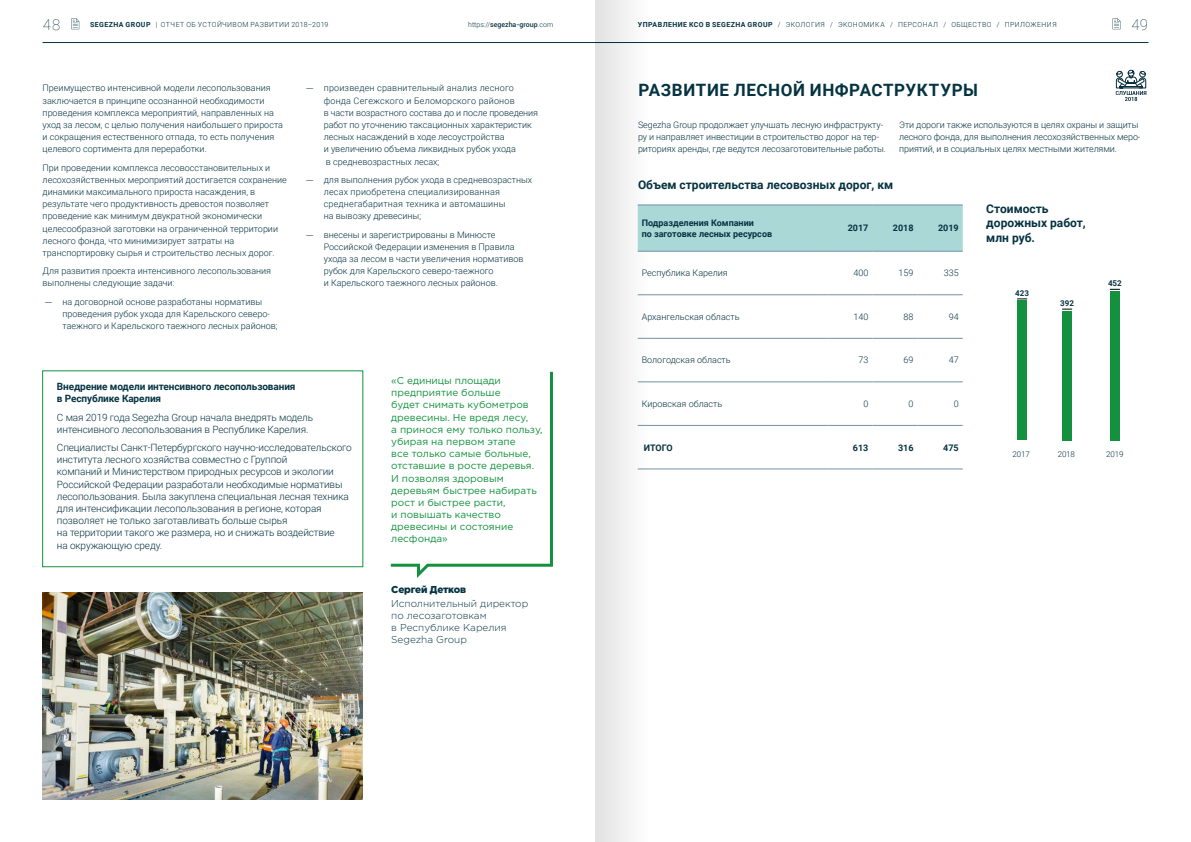
<style>
.page{position:relative;width:1191px;height:842px;background:#fff}
.page>*{position:absolute;margin:0;border:0;box-sizing:border-box;transform-origin:0 0}
.t1{font:700 17px "Roboto";letter-spacing:.035em;color:#063342}
.t2{font:100 15px "Roboto";color:#063342}
.t3{font:700 12px/14.4px "Roboto";color:#063342}
.t4{font:300 10px/12.2px "Roboto";letter-spacing:-.01em;color:#063342}
.t5{font:10px/12.2px "Gotham Pro";color:#13913e}
.t6{font:300 10px/12px "Gotham Pro";color:#063342}
.t7{font:700 10px/12.2px "Roboto";letter-spacing:-.01em;color:#063342}
.t8{font:900 10px "Gotham Pro";letter-spacing:-.02em;color:#063342}
.t9{font:300 9px/12.2px "Roboto";color:#063342}
.t10{font:700 9px/10.8px "Roboto";color:#063342}
.t11{font:300 8px "Roboto";letter-spacing:-.02em;color:#063342}
.t12{font:700 8px "Roboto";color:#063342}
.t13{font:300 7px "Roboto";letter-spacing:.06em;color:#063342}
.t14{font:500 7px "Roboto";color:#063342}
.s1{font-weight:300}
.s2{font-weight:700}
.s3{font-family:"Gotham Pro"}
</style>
<div class="page">
<svg style="left:71px;top:18px;width:8px;height:11px"></svg>
<svg style="left:1112px;top:18px;width:8px;height:11px"></svg>
<hr style="left:43px;top:42px;width:1105px;height:1px;background:#063342">
<div style="left:595px;top:0;width:61px;height:842px;background:linear-gradient(to right,#e1e1e1,#fff)"></div>
<div style="left:43px;top:371px;width:320px;height:196px;border:1px solid #13913e"></div>
<div style="left:638px;top:206px;width:324px;height:45px;background:#a9d8d7"></div>
<hr style="left:638px;top:294px;width:189px;height:1px;background:#7491a0">
<hr style="left:827px;top:294px;width:45px;height:1px;background:#7491a0">
<hr style="left:872px;top:294px;width:45px;height:1px;background:#7491a0">
<hr style="left:917px;top:294px;width:45px;height:1px;background:#7491a0">
<hr style="left:638px;top:338px;width:189px;height:1px;background:#7491a0">
<hr style="left:827px;top:338px;width:45px;height:1px;background:#7491a0">
<hr style="left:872px;top:338px;width:45px;height:1px;background:#7491a0">
<hr style="left:917px;top:338px;width:45px;height:1px;background:#7491a0">
<hr style="left:638px;top:382px;width:189px;height:1px;background:#7491a0">
<hr style="left:827px;top:382px;width:45px;height:1px;background:#7491a0">
<hr style="left:872px;top:382px;width:45px;height:1px;background:#7491a0">
<hr style="left:917px;top:382px;width:45px;height:1px;background:#7491a0">
<hr style="left:638px;top:425px;width:189px;height:1px;background:#7491a0">
<hr style="left:827px;top:425px;width:45px;height:1px;background:#7491a0">
<hr style="left:872px;top:425px;width:45px;height:1px;background:#7491a0">
<hr style="left:917px;top:425px;width:45px;height:1px;background:#7491a0">
<hr style="left:638px;top:469px;width:189px;height:1px;background:#7491a0">
<hr style="left:827px;top:469px;width:45px;height:1px;background:#7491a0">
<hr style="left:872px;top:469px;width:45px;height:1px;background:#7491a0">
<hr style="left:917px;top:469px;width:45px;height:1px;background:#7491a0">
<hr style="left:638px;top:205px;width:189px;height:1px;background:#7491a0">
<hr style="left:827px;top:205px;width:45px;height:1px;background:#7491a0">
<hr style="left:872px;top:205px;width:45px;height:1px;background:#7491a0">
<hr style="left:917px;top:205px;width:45px;height:1px;background:#7491a0">
<hr style="left:638px;top:251px;width:189px;height:1px;background:#7491a0">
<hr style="left:827px;top:251px;width:45px;height:1px;background:#7491a0">
<hr style="left:872px;top:251px;width:45px;height:1px;background:#7491a0">
<hr style="left:917px;top:251px;width:45px;height:1px;background:#7491a0">
<svg style="left:390px;top:371px;width:163px;height:207px"></svg>
<div style="left:1017px;top:301px;width:10px;height:139px;background:#13913e"></div>
<div style="left:1062px;top:311px;width:10px;height:129px;background:#13913e"></div>
<div style="left:1110px;top:291px;width:9px;height:149px;background:#13913e"></div>
<img style="left:43px;top:592px;width:320px;height:207px">
<svg style="left:1115px;top:70px;width:31px;height:31px"></svg>
<h2 class="t2" style="left:43px;top:14px;width:19px">48</h2>
<p class="t14" style="left:468px;top:19px;width:87px"><span class="s1">https://</span>segezha-group<span class="s1">.com</span></p>
<p class="t13" style="left:90px;top:20px;width:240px"><span class="s2">SEGEZHA GROUP</span> | ОТЧЕТ ОБ УСТОЙЧИВОМ РАЗВИТИИ 2018–2019</p>
<p class="t13" style="left:638px;top:19px;width:420px"><span class="s2">УПРАВЛЕНИЕ КСО В SEGEZHA GROUP</span> / ЭКОЛОГИЯ / ЭКОНОМИКА / ПЕРСОНАЛ / ОБЩЕСТВО / ПРИЛОЖЕНИЯ</p>
<h2 class="t2" style="left:1131px;top:14px;width:18px">49</h2>
<p class="t9" style="left:43px;top:82px;width:242px">Преимущество интенсивной модели лесопользования заключается в принципе осознанной необходимости проведения комплекса мероприятий, направленных на уход за лесом, с целью получения наибольшего прироста и сокращения естественного отпада, то есть получения целевого сортимента для переработки.</p>
<p class="t9" style="left:43px;top:161px;width:246px">При проведении комплекса лесовосстановительных и лесохозяйственных мероприятий достигается сохранение динамики максимального прироста насаждения, в результате чего продуктивность древостоя позволяет проведение как минимум двукратной экономически целесообразной заготовки на ограниченной территории лесного фонда, что минимизирует затраты на транспортировку сырья и строительство лесных дорог.</p>
<p class="t9" style="left:43px;top:265px;width:230px">Для развития проекта интенсивного лесопользования выполнены следующие задачи:</p>
<p class="t9" style="left:62px;top:295px;width:217px;text-indent:-18px"><span class="s3">—</span> на договорной основе разработаны нормативы проведения рубок ухода для Карельского северо&shy;таежного и Карельского таежного лесных районов;</p>
<p class="t9" style="left:324px;top:82px;width:216px;text-indent:-18px"><span class="s3">—</span> произведен сравнительный анализ лесного фонда Сегежского и Беломорского районов<br>в части возрастного состава до и после проведения работ по уточнению таксационных характеристик лесных насаждений в ходе лесоустройства<br>и увеличению объема ликвидных рубок ухода<br>в средневозрастных лесах;</p>
<p class="t9" style="left:324px;top:173px;width:210px;text-indent:-18px"><span class="s3">—</span> для выполнения рубок ухода в средневозрастных лесах приобретена специализированная среднегабаритная техника и автомашины<br>на вывозку древесины;</p>
<p class="t9" style="left:324px;top:228px;width:201px;text-indent:-18px"><span class="s3">—</span> внесены и зарегистрированы в Минюсте Российской Федерации изменения в Правила ухода за лесом в части увеличения нормативов рубок для Карельского северо-таежного<br>и Карельского таежного лесных районов.</p>
<p class="t7" style="left:57px;top:380px;width:240px">Внедрение модели интенсивного лесопользования в Республике Карелия</p>
<p class="t4" style="left:57px;top:410px;width:258px">С мая 2019 года Segezha Group начала внедрять модель интенсивного лесопользования в Республике Карелия.</p>
<p class="t4" style="left:57px;top:441px;width:296px">Специалисты Санкт-Петербургского научно-исследовательского института лесного хозяйства совместно с Группой<br>компаний и Министерством природных ресурсов и экологии Российской Федерации разработали необходимые нормативы лесопользования. Была закуплена специальная лесная техника для интенсификации лесопользования в регионе, которая позволяет не только заготавливать больше сырья<br>на территории такого же размера, но и снижать воздействие<br>на окружающую среду.</p>
<p class="t5" style="left:391px;top:374px;width:153px">«С единицы площади предприятие больше<br>будет снимать кубометров древесины. Не вредя лесу,<br>а принося ему только пользу, убирая на первом этапе<br>все только самые больные, отставшие в росте деревья.<br>И позволяя здоровым деревьям быстрее набирать рост и быстрее расти,<br>и повышать качество древесины и состояние лесфонда»</p>
<p class="t8" style="left:391px;top:583px;width:76px">Сергей Детков</p>
<p class="t6" style="left:391px;top:598px;width:139px">Исполнительный директор по лесозаготовкам<br>в Республике Карелия<br>Segezha Group</p>
<h1 class="t1" style="left:638px;top:78px;width:341px">РАЗВИТИЕ ЛЕСНОЙ ИНФРАСТРУКТУРЫ</h1>
<p class="t9" style="left:638px;top:118px;width:249px">Segezha Group продолжает улучшать лесную инфраструкту&shy;ру и направляет инвестиции в строительство дорог на тер&shy;риториях аренды, где ведутся лесозаготовительные работы.</p>
<p class="t9" style="left:899px;top:118px;width:243px">Эти дороги также используются в целях охраны и защиты лесного фонда, для выполнения лесохозяйственных меро&shy;приятий, и в социальных целях местными жителями.</p>
<h3 class="t3" style="left:638px;top:177px;width:257px">Объем строительства лесовозных дорог, км</h3>
<p class="t10" style="left:642px;top:217px;width:132px">Подразделения Компании<br>по заготовке лесных ресурсов</p>
<p class="t10" style="left:847px;top:223px;width:22px">2017</p>
<p class="t10" style="left:893px;top:223px;width:22px">2018</p>
<p class="t10" style="left:938px;top:223px;width:22px">2019</p>
<p class="t9" style="left:642px;top:267px;width:88px">Республика Карелия</p>
<p class="t9" style="left:853px;top:267px;width:16px">400</p>
<p class="t9" style="left:898px;top:267px;width:16px">159</p>
<p class="t9" style="left:943px;top:267px;width:16px">335</p>
<p class="t9" style="left:641px;top:310px;width:99px">Архангельская область</p>
<p class="t9" style="left:853px;top:310px;width:16px">140</p>
<p class="t9" style="left:903px;top:310px;width:11px">88</p>
<p class="t9" style="left:948px;top:310px;width:11px">94</p>
<p class="t9" style="left:641px;top:354px;width:90px">Вологодская область</p>
<p class="t9" style="left:858px;top:354px;width:11px">73</p>
<p class="t9" style="left:903px;top:354px;width:11px">69</p>
<p class="t9" style="left:948px;top:354px;width:11px">47</p>
<p class="t9" style="left:641px;top:397px;width:82px">Кировская область</p>
<p class="t9" style="left:863px;top:397px;width:6px">0</p>
<p class="t9" style="left:908px;top:397px;width:6px">0</p>
<p class="t9" style="left:953px;top:397px;width:6px">0</p>
<p class="t10" style="left:644px;top:442px;width:30px">ИТОГО</p>
<p class="t10" style="left:853px;top:442px;width:17px">613</p>
<p class="t10" style="left:898px;top:442px;width:17px">316</p>
<p class="t10" style="left:943px;top:442px;width:17px">475</p>
<h3 class="t3" style="left:986px;top:201px;width:101px">Стоимость дорожных работ, млн руб.</h3>
<p class="t12" style="left:1015px;top:287px;width:15px">423</p>
<p class="t12" style="left:1060px;top:297px;width:15px">392</p>
<p class="t12" style="left:1108px;top:278px;width:15px">452</p>
<p class="t11" style="left:1012px;top:449px;width:19px">2017</p>
<p class="t11" style="left:1057px;top:449px;width:19px">2018</p>
<p class="t11" style="left:1106px;top:449px;width:19px">2019</p>
</div>
